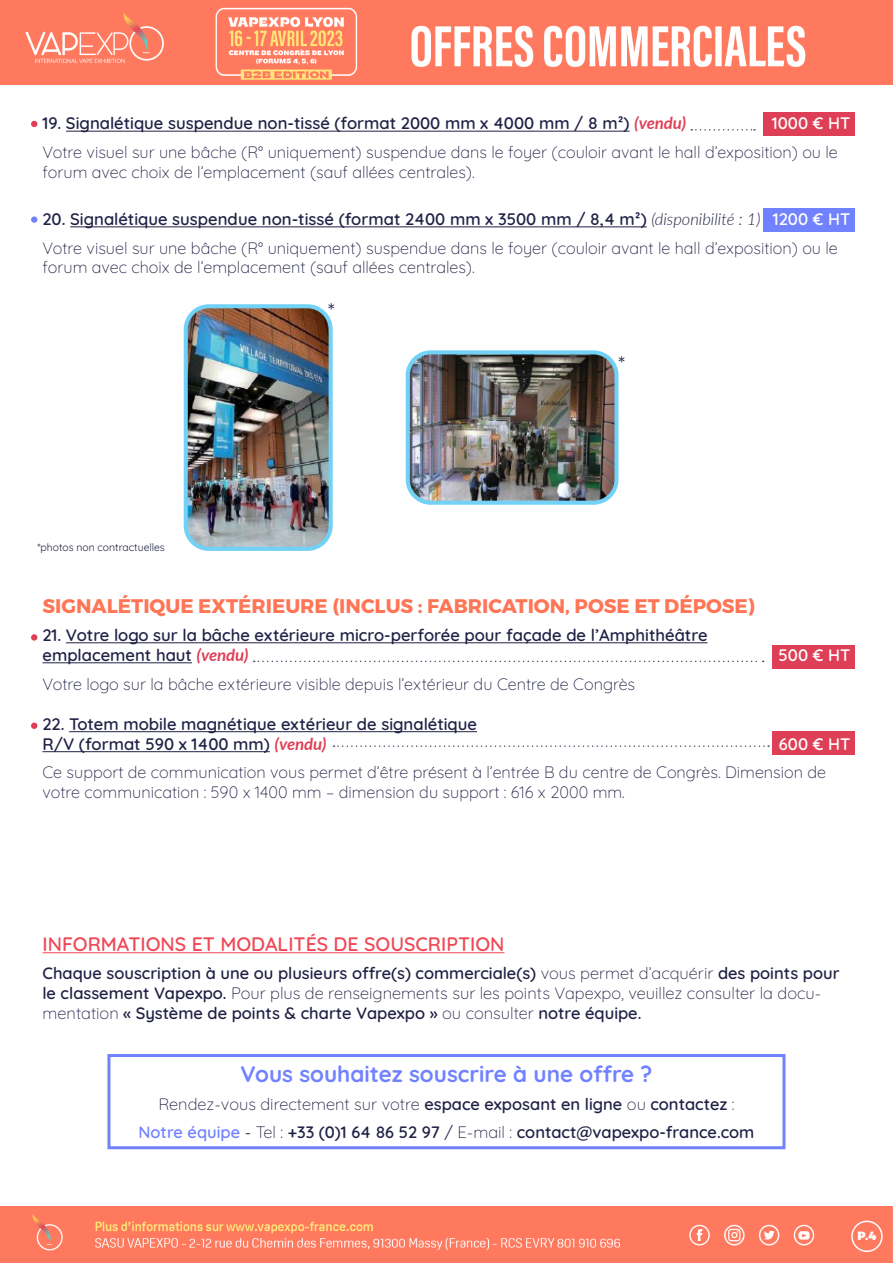
<style>
.page{position:relative;width:893px;height:1263px;background:#fff}
.page>*{position:absolute;margin:0;border:0;box-sizing:border-box;transform-origin:0 0}
.t1{font:300 22.5px "Quicksand";color:#7182ff}
.t2{font:300 21.15px "Quicksand";color:#212246}
.Titre_1{font:700 19.65px "Montserrat";color:#ff7556}
.t3{font:600 19.5px "Quicksand";color:#ef4856}
.Titre_2{font:600 16.65px/20px "Quicksand";color:#212246}
.Titre_2-2{font:600 16.65px "Quicksand";color:#fff}
.t4{font:300 16.5px/19.8px "Quicksand";color:#212246}
.t5{font:600 16.5px/19.8px "Quicksand";color:#212246}
.t6{font:900 12px "Montserrat";color:#fff}
.t7{font:300 10.5px "Quicksand";color:#212246}
.s1{font-family:"Lato";font-weight:700;font-style:italic;color:#df3f56}
.s2{font-family:"Lato";font-weight:300;font-style:italic;font-size:16.5px}
.s3{color:#fff}
.s4{font-weight:300}
.s5{font-weight:600}
.s6{color:#7182ff}
</style>
<div class="page">
<img style="left:0;top:0;width:893px;height:85px">
<img style="left:0;top:1206px;width:893px;height:57px">
<div style="left:851px;top:1220px;width:32px;height:32px;border:2px solid #fff;border-radius:50%"></div>
<div style="left:772px;top:645px;width:83px;height:24px;background:#df3f56"></div>
<hr style="left:66px;top:642px;width:641px;height:1px;background:#212246">
<hr style="left:43px;top:662px;width:149px;height:1px;background:#212246">
<svg style="left:254px;top:661px;width:510px;height:1px"></svg>
<div style="left:31px;top:634px;width:6px;height:7px;background:#df3f56;border-radius:50%"></div>
<svg style="left:333px;top:745px;width:436px;height:2px"></svg>
<div style="left:772px;top:731px;width:83px;height:24px;background:#df3f56"></div>
<hr style="left:69px;top:731px;width:408px;height:1px;background:#212246">
<hr style="left:43px;top:751px;width:227px;height:1px;background:#212246">
<div style="left:31px;top:722px;width:6px;height:7px;background:#df3f56;border-radius:50%"></div>
<div style="left:763px;top:112px;width:92px;height:24px;background:#df3f56"></div>
<div style="left:763px;top:208px;width:92px;height:24px;background:#7182ff"></div>
<hr style="left:66px;top:131px;width:564px;height:1px;background:#212246">
<hr style="left:70px;top:226px;width:577px;height:1px;background:#212246">
<svg style="left:31px;top:121px;width:6px;height:6px"></svg>
<div style="left:31px;top:216px;width:6px;height:7px;background:#7182ff;border-radius:50%"></div>
<img style="left:189px;top:309px;width:139px;height:237px">
<div style="left:184px;top:304px;width:149px;height:247px;border:4px solid #72d1f6;border-radius:23px"></div>
<img style="left:411px;top:355px;width:203px;height:145px">
<div style="left:406px;top:350px;width:213px;height:155px;border:4px solid #72d1f6;border-radius:23px"></div>
<div style="left:107px;top:1054px;width:678px;height:95px;background:#fff;border:3px solid #7182ff"></div>
<hr style="left:43px;top:952px;width:461px;height:1px;background:#ef4856">
<svg style="left:691px;top:129px;width:64px;height:2px"></svg>
<p class="Titre_2" style="left:43px;top:112px;width:645px">19. Signalétique suspendue non-tissé (format 2000 mm x 4000 mm / 8 m²) <span class="s1">(vendu)</span></p>
<p class="Titre_2-2" style="left:772px;top:111px;width:80px">1000 € HT</p>
<p class="t4" style="left:43px;top:140px;width:797px">Votre visuel sur une bâche (R° uniquement) suspendue dans le foyer (couloir avant le hall d’exposition) ou le forum avec choix de l’emplacement (sauf allées centrales).</p>
<p class="Titre_2" style="left:43px;top:208px;width:809px">20. Signalétique suspendue non-tissé (format 2400 mm x 3500 mm / 8,4 m²) <span class="s2">(disponibilité : 1)</span> <span class="s3">1200 € HT</span></p>
<p class="t4" style="left:43px;top:236px;width:797px">Votre visuel sur une bâche (R° uniquement) suspendue dans le foyer (couloir avant le hall d’exposition) ou le forum avec choix de l’emplacement (sauf allées centrales).</p>
<p class="t2" style="left:328px;top:294px;width:8px">*</p>
<p class="t2" style="left:619px;top:348px;width:8px">*</p>
<p class="t7" style="left:37px;top:539px;width:129px">*photos non contractuelles</p>
<p class="Titre_1" style="left:43px;top:593px;width:714px">SIGNALÉTIQUE EXTÉRIEURE (INCLUS : FABRICATION, POSE ET DÉPOSE)</p>
<p class="Titre_2" style="left:43px;top:623px;width:666px">21. Votre logo sur la bâche extérieure micro-perforée pour façade de l’Amphithéâtre emplacement haut <span class="s1">(vendu)</span></p>
<p class="Titre_2-2" style="left:778px;top:642px;width:74px">500 € HT</p>
<p class="t4" style="left:43px;top:672px;width:594px">Votre logo sur la bâche extérieure visible depuis l’extérieur du Centre de Congrès</p>
<p class="Titre_2" style="left:43px;top:712px;width:436px">22. Totem mobile magnétique extérieur de signalétique<br>R/V (format 590 x 1400 mm) <span class="s1">(vendu)</span></p>
<p class="Titre_2-2" style="left:779px;top:731px;width:73px">600 € HT</p>
<p class="t4" style="left:43px;top:761px;width:785px">Ce support de communication vous permet d’être présent à l’entrée B du centre de Congrès. Dimension de votre communication : 590 x 1400 mm – dimension du support : 616 x 2000 mm.</p>
<p class="t3" style="left:43px;top:929px;width:463px">INFORMATIONS ET MODALITÉS DE SOUSCRIPTION</p>
<p class="t5" style="left:43px;top:962px;width:799px">Chaque souscription à une ou plusieurs offre(s) commerciale(s) <span class="s4">vous permet d’acquérir</span> des points pour le classement Vapexpo. <span class="s4">Pour plus de renseignements sur les points Vapexpo, veuillez consulter la docu&shy;mentation</span> « Système de points &amp; charte Vapexpo » <span class="s4">ou consulter</span> notre équipe.</p>
<p class="t1" style="left:240px;top:1056px;width:413px">Vous souhaitez souscrire à une offre ?</p>
<p class="t4" style="left:158px;top:1092px;width:578px">Rendez-vous directement sur votre <span class="s5">espace exposant en ligne</span> ou <span class="s5">contactez</span> :</p>
<p class="t5" style="left:139px;top:1121px;width:617px"><span class="s6">Notre équipe</span> <span class="s4">- Tel :</span> +33 (0)1 64 86 52 97 <span class="s4">/ E-mail :</span> contact@vapexpo-france.com</p>
<p class="t6" style="left:858px;top:1228px;width:20px">P.4</p>
</div>
